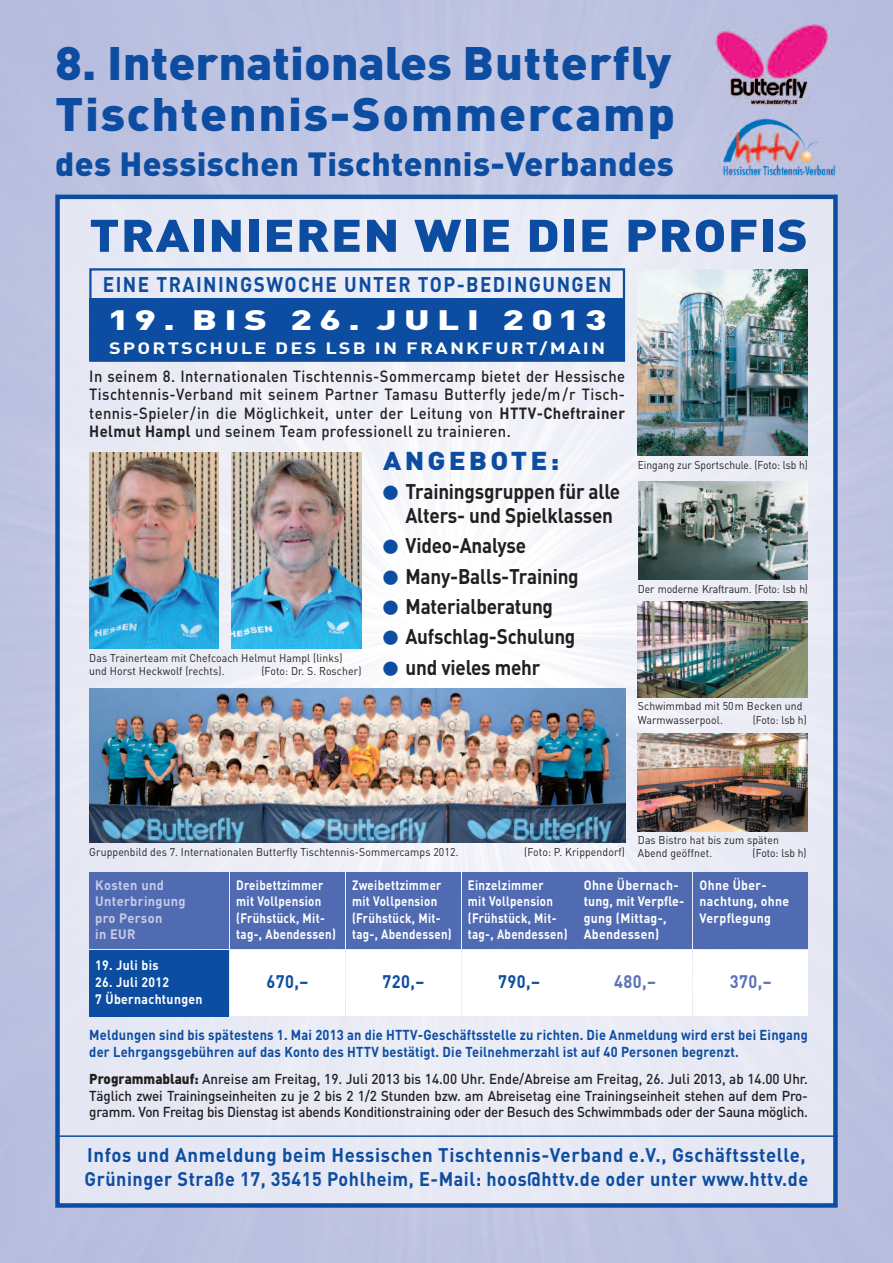
<style>
.page{position:relative;width:893px;height:1263px;background:#fff}
.page>*{position:absolute;margin:0;border:0;box-sizing:border-box;transform-origin:0 0}
.t1{font:900 46.35px/51.2px "DIN";letter-spacing:.015em;color:#0d4da1;scale:1.05 1}
.t2{font:900 45px "DIN";letter-spacing:.02em;color:#0d4da1;scale:1.15 1}
.t3{font:900 33.15px "DIN";letter-spacing:.01em;color:#0d4da1}
.t4{font:900 27.75px "DIN";letter-spacing:.19em;color:#fff;scale:1.4 1}
.t5{font:900 25.5px "DIN";letter-spacing:.11em;color:#0d4da1;scale:1.1 1}
.t6{font:700 21px/30.5px "DIN";letter-spacing:-.01em;color:#231f20;scale:.9 1}
.t7{font:700 21px "DIN";letter-spacing:.075em;color:#0d4da1;scale:.9 1}
.t8{font:700 19.5px/24px "DIN";letter-spacing:.03em;color:#0d4da1;scale:.95 1}
.t9{font:700 18px "DIN";letter-spacing:.025em;color:#0d4da1;scale:.91 1}
.t10{font:700 18px "DIN";letter-spacing:.025em;color:#5b72b7;scale:.91 1}
.t11{font:700 16.2px "DIN";letter-spacing:.11em;color:#fff;scale:1.22 1}
.t12{font:500 16.05px/18.6px "DIN";letter-spacing:.025em;color:#231f20;text-align:justify;scale:.92 1}
.t13{font:500 14.25px/16.5px "DIN";letter-spacing:-.015em;color:#231f20;text-align:justify;scale:.94 1}
.t14{font:700 14.25px/17px "DIN";letter-spacing:.015em;color:#0d4da1;scale:.9 1}
.t15{font:700 13.5px/16.5px "DIN";letter-spacing:.025em;color:#fff;scale:.85 1}
.t16{font:700 13.5px/16.5px "DIN";letter-spacing:.025em;color:#fff;scale:.91 1}
.t17{font:700 13.5px/16.5px "DIN";letter-spacing:.025em;color:#c7cbe6;scale:.95 1}
.t18{font:11.25px/13.5px "DIN";letter-spacing:.01em;color:#231f20;scale:.93 1}
.t19{font:11.25px "DIN";letter-spacing:.01em;color:#231f20;scale:.91 1}
.t20{font:11.25px "DIN";letter-spacing:-.015em;color:#231f20;scale:.93 1}
.s1{font-weight:700}
.s2{font-weight:900}
</style>
<div class="page">
<img style="left:60px;top:200px;width:773px;height:1003px">
<div style="left:55px;top:195px;width:783px;height:1013px;border:4px solid #0d4da1"></div>
<div style="left:89px;top:298px;width:536px;height:63px;background:#0d4da1"></div>
<img style="left:705px;top:2px;width:129px;height:108px">
<img style="left:714px;top:110px;width:129px;height:74px">
<hr style="left:55px;top:1135px;width:783px;height:2px;background:#0d4da1">
<img style="left:89px;top:688px;width:536px;height:154px">
<img style="left:638px;top:601px;width:170px;height:96px">
<img style="left:638px;top:733px;width:170px;height:98px">
<img style="left:638px;top:482px;width:170px;height:98px">
<img style="left:89px;top:453px;width:130px;height:195px">
<img style="left:232px;top:453px;width:129px;height:195px">
<img style="left:638px;top:269px;width:170px;height:187px">
<div style="left:89px;top:268px;width:536px;height:94px;border:2px solid #0d4da1"></div>
<div style="left:230px;top:873px;width:115px;height:76px;background:#516bb3"></div>
<div style="left:89px;top:873px;width:140px;height:76px;background:#516bb3"></div>
<div style="left:89px;top:950px;width:140px;height:66px;background:#0d4da1"></div>
<div style="left:230px;top:950px;width:115px;height:66px;background:#fff"></div>
<div style="left:346px;top:873px;width:114px;height:76px;background:#516bb3"></div>
<div style="left:346px;top:950px;width:114px;height:66px;background:#fff"></div>
<div style="left:462px;top:873px;width:114px;height:76px;background:#516bb3"></div>
<div style="left:462px;top:950px;width:114px;height:66px;background:#fff"></div>
<div style="left:578px;top:873px;width:114px;height:76px;background:#516bb3"></div>
<div style="left:578px;top:950px;width:114px;height:66px;background:#fff"></div>
<div style="left:693px;top:873px;width:115px;height:76px;background:#516bb3"></div>
<div style="left:693px;top:950px;width:115px;height:66px;background:#fff"></div>
<svg style="left:384px;top:485px;width:14px;height:14px"></svg>
<svg style="left:384px;top:540px;width:14px;height:14px"></svg>
<svg style="left:384px;top:570px;width:14px;height:14px"></svg>
<svg style="left:384px;top:601px;width:14px;height:14px"></svg>
<svg style="left:384px;top:631px;width:14px;height:14px"></svg>
<svg style="left:384px;top:661px;width:14px;height:15px"></svg>
<h1 class="t1" style="left:55px;top:38px;width:592px">8. Internationales Butterfly<br>Tischtennis-Sommercamp</h1>
<h3 class="t3" style="left:55px;top:145px;width:620px">des Hessischen Tischtennis-Verbandes</h3>
<h2 class="t2" style="left:89px;top:210px;width:626px">TRAINIEREN WIE DIE PROFIS</h2>
<h3 class="t7" style="left:103px;top:273px;width:567px">EINE TRAININGSWOCHE UNTER TOP-BEDINGUNGEN</h3>
<h3 class="t4" style="left:108px;top:304px;width:358px">19. BIS 26. JULI 2013</h3>
<p class="t11" style="left:109px;top:339px;width:408px">SPORTSCHULE DES LSB IN FRANKFURT/MAIN</p>
<p class="t12" style="left:89px;top:367px;width:584px">In seinem 8. Internationalen Tischtennis-Sommercamp bietet der Hessische Tischtennis-Verband mit seinem Partner Tamasu Butterfly jede/m/r Tisch&shy;tennis-Spieler/in die Möglichkeit, unter der Leitung von <span class="s1">HTTV-Cheftrainer Helmut Hampl</span> und seinem Team professionell zu trainieren.</p>
<p class="t18" style="left:89px;top:651px;width:274px">Das Trainerteam mit Chefcoach Helmut Hampl (links) und Horst Heckwolf (rechts).</p>
<p class="t18" style="left:261px;top:664px;width:109px">(Foto: Dr. S. Roscher)</p>
<h3 class="t5" style="left:383px;top:447px;width:162px">ANGEBOTE:</h3>
<h3 class="t6" style="left:405px;top:479px;width:240px;line-height:24px">Trainingsgruppen für alle<br>Alters- und Spielklassen</h3>
<h3 class="t6" style="left:405px;top:531px;width:194px">Video-Analyse<br>Many-Balls-Training<br>Materialberatung<br>Aufschlag-Schulung und vieles mehr</h3>
<p class="t19" style="left:638px;top:459px;width:188px">Eingang zur Sportschule. (Foto: lsb h)</p>
<p class="t20" style="left:638px;top:582px;width:184px">Der moderne Kraftraum. (Foto: lsb h)</p>
<p class="t18" style="left:638px;top:699px;width:178px">Schwimmbad mit 50m Becken und<br>Warmwasserpool.</p>
<p class="t19" style="left:753px;top:713px;width:61px">(Foto: lsb h)</p>
<p class="t18" style="left:89px;top:846px;width:398px">Gruppenbild des 7. Internationalen Butterfly Tischtennis-Sommercamps 2012.</p>
<p class="t18" style="left:524px;top:846px;width:110px">(Foto: P. Krippendorf)</p>
<p class="t18" style="left:638px;top:834px;width:153px;line-height:12.8px">Das Bistro hat bis zum späten<br>Abend geöffnet.</p>
<p class="t19" style="left:753px;top:846px;width:61px">(Foto: lsb h)</p>
<p class="t15" style="left:236px;top:877px;width:119px">Dreibettzimmer mit Vollpension (Frühstück, Mit&shy;tag-, Abendessen)</p>
<p class="t17" style="left:95px;top:877px;width:96px">Kosten und<br>Unterbringung pro Person<br>in EUR</p>
<p class="t16" style="left:95px;top:957px;width:71px">19. Juli bis</p>
<p class="t16" style="left:95px;top:974px;width:119px;line-height:17.1px">26. Juli 2012<br>7 Übernachtungen</p>
<p class="t9" style="left:267px;top:972px;width:48px">670,–</p>
<p class="t15" style="left:352px;top:877px;width:119px">Zweibettzimmer mit Vollpension (Frühstück, Mit&shy;tag-, Abendessen)</p>
<p class="t9" style="left:382px;top:972px;width:48px">720,–</p>
<p class="t15" style="left:468px;top:877px;width:119px">Einzelzimmer<br>mit Vollpension (Frühstück, Mit&shy;tag-, Abendessen)</p>
<p class="t9" style="left:498px;top:972px;width:48px">790,–</p>
<p class="t16" style="left:584px;top:877px;width:112px">Ohne Übernach&shy;tung, mit Verpfle&shy;gung (Mittag-,<br>Abendessen)</p>
<p class="t10" style="left:614px;top:972px;width:48px">480,–</p>
<p class="t16" style="left:700px;top:877px;width:100px">Ohne Über&shy;nachtung, ohne<br>Verpflegung</p>
<p class="t10" style="left:730px;top:972px;width:48px">370,–</p>
<p class="t14" style="left:89px;top:1026px;width:800px">Meldungen sind bis spätestens 1. Mai 2013 an die HTTV-Geschäftsstelle zu richten. Die Anmeldung wird erst bei Eingang der Lehrgangsgebühren auf das Konto des HTTV bestätigt. Die Teilnehmerzahl ist auf 40 Personen begrenzt.</p>
<p class="t13" style="left:89px;top:1071px;width:766px"><span class="s2">Programmablauf:</span> Anreise am Freitag, 19. Juli 2013 bis 14.00 Uhr. Ende/Abreise am Freitag, 26. Juli 2013, ab 14.00 Uhr.<br>Täglich zwei Trainingseinheiten zu je 2 bis 2 1/2 Stunden bzw. am Abreisetag eine Trainingseinheit stehen auf dem Pro&shy;gramm. Von Freitag bis Dienstag ist abends Konditionstraining oder der Besuch des Schwimmbads oder der Sauna möglich.</p>
<h3 class="t8" style="left:85px;top:1144px;width:763px">Infos und Anmeldung beim Hessischen Tischtennis-Verband e.V., Gschäftsstelle,<br>Grüninger Straße 17, 35415 Pohlheim, E-Mail: hoos@httv.de oder unter www.httv.de</h3>
</div>
